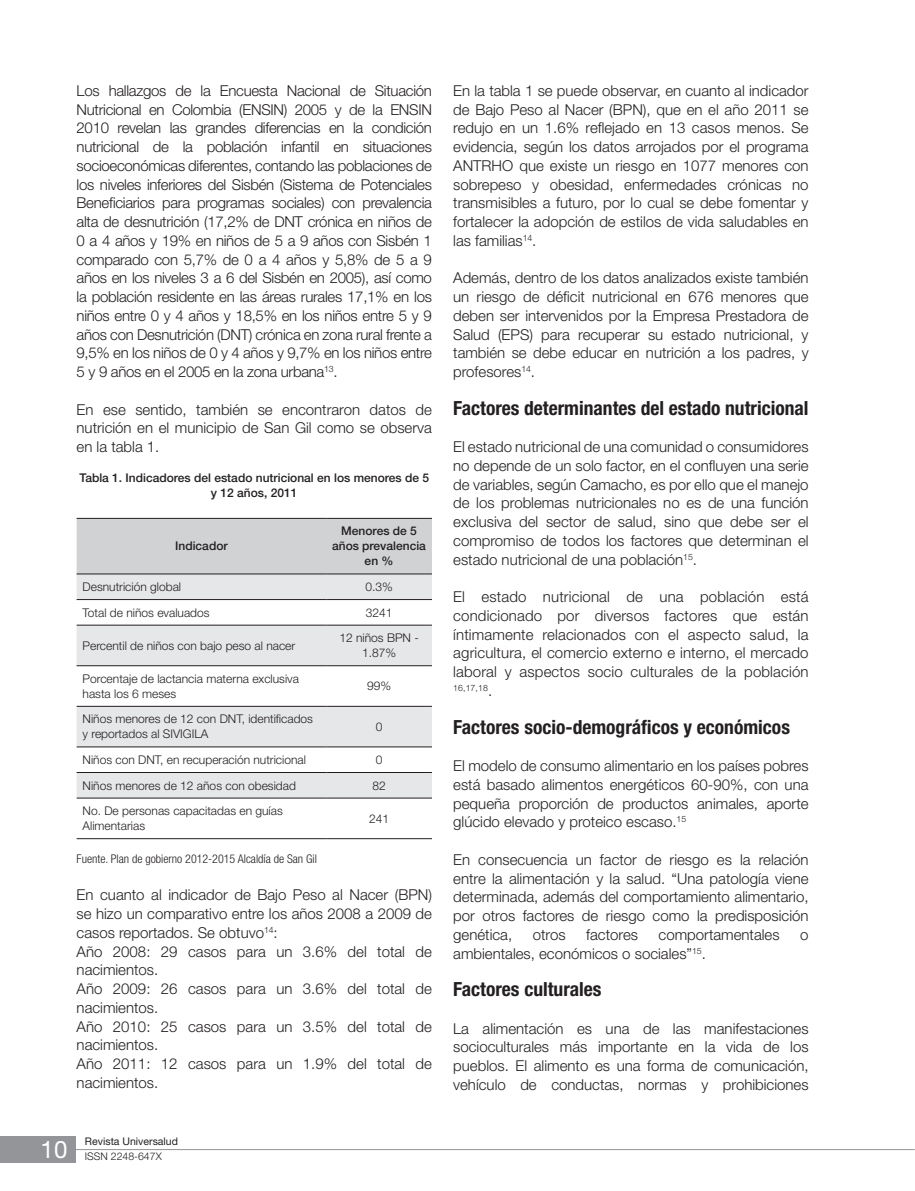
<style>
.page{position:relative;width:915px;height:1191px;background:#fff}
.page>*{position:absolute;margin:0;border:0;box-sizing:border-box;transform-origin:0 0}
.t1{font:24px "Helvetica Neue LT Std";color:#fff}
.t2{font:700 condensed 19.5px "Helvetica Neue LT Std";color:#231f20}
.t3{font:300 15px/18.8px "Helvetica Neue LT Std";color:#231f20;text-align:justify}
.t4{font:300 12px/15px "Helvetica Neue LT Std";color:#231f20}
.t5{font:500 12px/15px "Helvetica Neue LT Std";color:#231f20;text-align:center}
.t6{font:300 condensed 12px "Helvetica Neue LT Std";color:#231f20}
.t7{font:10.5px "Helvetica Neue LT Std";color:#231f20}
.t8{font:300 10.5px "Helvetica Neue LT Std";color:#231f20}
.t9{font:300 8.7px "Helvetica Neue LT Std";color:#231f20}
.s1{font-size:15px}
</style>
<div class="page">
<div style="left:0;top:1136px;width:75px;height:26px;background:#939598"></div>
<hr style="left:75px;top:1149px;width:839px;height:1px;background:#939598">
<div style="left:77px;top:519px;width:355px;height:55px;background:#d1d2d4"></div>
<svg style="left:77px;top:575px;width:355px;height:223px;fill:#e6e7e9"></svg>
<hr style="left:77px;top:599px;width:249px;height:1px;background:#231f20">
<hr style="left:326px;top:599px;width:106px;height:1px;background:#231f20">
<hr style="left:77px;top:625px;width:249px;height:1px;background:#231f20">
<hr style="left:326px;top:625px;width:106px;height:1px;background:#231f20">
<hr style="left:77px;top:665px;width:249px;height:1px;background:#231f20">
<hr style="left:326px;top:665px;width:106px;height:1px;background:#231f20">
<hr style="left:77px;top:706px;width:249px;height:1px;background:#231f20">
<hr style="left:326px;top:706px;width:106px;height:1px;background:#231f20">
<hr style="left:77px;top:746px;width:249px;height:1px;background:#231f20">
<hr style="left:326px;top:746px;width:106px;height:1px;background:#231f20">
<hr style="left:77px;top:772px;width:249px;height:1px;background:#231f20">
<hr style="left:326px;top:772px;width:106px;height:1px;background:#231f20">
<hr style="left:77px;top:798px;width:249px;height:1px;background:#231f20">
<hr style="left:326px;top:798px;width:106px;height:1px;background:#231f20">
<hr style="left:77px;top:838px;width:249px;height:1px;background:#231f20">
<hr style="left:326px;top:838px;width:106px;height:1px;background:#231f20">
<hr style="left:77px;top:518px;width:249px;height:1px;background:#231f20">
<hr style="left:326px;top:518px;width:106px;height:1px;background:#231f20">
<hr style="left:77px;top:574px;width:249px;height:1px;background:#231f20">
<hr style="left:326px;top:574px;width:106px;height:1px;background:#231f20">
<p class="t3" style="left:77px;top:81px;width:357px">Los hallazgos de la Encuesta Nacional de Situación Nutricional en Colombia (ENSIN) 2005 y de la ENSIN 2010 revelan las grandes diferencias en la condición nutricional de la población infantil en situaciones socioeconómicas diferentes, contando las poblaciones de los niveles inferiores del Sisbén (Sistema de Potenciales Beneficiarios para programas sociales) con prevalencia alta de desnutrición (17,2% de DNT crónica en niños de 0 a 4 años y 19% en niños de 5 a 9 años con Sisbén 1 comparado con 5,7% de 0 a 4 años y 5,8% de 5 a 9 años en los niveles 3 a 6 del Sisbén en 2005), así como la población residente en las áreas rurales 17,1% en los niños entre 0 y 4 años y 18,5% en los niños entre 5 y 9 años con Desnutrición (DNT) crónica en zona rural frente a 9,5% en los niños de 0 y 4 años y 9,7% en los niños entre 5 y 9 años en el 2005 en la zona urbana<sup>13</sup>.</p>
<p class="t3" style="left:77px;top:399px;width:357px">En ese sentido, también se encontraron datos de nutrición en el municipio de San Gil como se observa en la tabla 1.</p>
<p class="t5" style="left:79px;top:470px;width:351px">Tabla 1. Indicadores del estado nutricional en los menores de 5 y 12 años, 2011</p>
<p class="t5" style="left:175px;top:538px;width:54px">Indicador</p>
<p class="t5" style="left:332px;top:523px;width:95px">Menores de 5 años prevalencia en %</p>
<p class="t4" style="left:83px;top:579px;width:100px">Desnutrición global</p>
<p class="t4" style="left:365px;top:579px;width:29px">0.3%</p>
<p class="t4" style="left:83px;top:604px;width:128px">Total de niños evaluados</p>
<p class="t4" style="left:365px;top:604px;width:28px">3241</p>
<p class="t4" style="left:83px;top:637px;width:214px">Percentil de niños con bajo peso al nacer</p>
<p class="t4" style="left:339px;top:630px;width:81px;text-align:center">12 niños BPN -<br>1.87%</p>
<p class="t4" style="left:83px;top:671px;width:218px">Porcentaje de lactancia materna exclusiva hasta los 6 meses</p>
<p class="t4" style="left:367px;top:678px;width:26px">99%</p>
<p class="t4" style="left:83px;top:711px;width:232px">Niños menores de 12 con DNT, identificados y reportados al SIVIGILA</p>
<p class="t4" style="left:375px;top:719px;width:8px">0</p>
<p class="t4" style="left:83px;top:752px;width:225px">Niños con DNT, en recuperación nutricional</p>
<p class="t4" style="left:375px;top:752px;width:8px">0</p>
<p class="t4" style="left:83px;top:777px;width:215px">Niños menores de 12 años con obesidad</p>
<p class="t4" style="left:372px;top:777px;width:15px">82</p>
<p class="t4" style="left:83px;top:803px;width:202px">No. De personas capacitadas en guías<br>Alimentarias</p>
<p class="t4" style="left:369px;top:810px;width:22px">241</p>
<p class="t6" style="left:77px;top:851px;width:242px">Fuente. Plan de gobierno 2012-2015 Alcaldía de San Gil</p>
<p class="t3" style="left:77px;top:885px;width:357px;text-align:left">En cuanto al indicador de Bajo Peso al Nacer (BPN) se hizo un comparativo entre los años 2008 a 2009 de casos reportados. Se obtuvo<sup>14</sup>:<br>Año 2008: 29 casos para un 3.6% del total de nacimientos.<br>Año 2009: 26 casos para un 3.6% del total de nacimientos.<br>Año 2010: 25 casos para un 3.5% del total de nacimientos.<br>Año 2011: 12 casos para un 1.9% del total de nacimientos.</p>
<h1 class="t1" style="left:41px;top:1135px;width:28px">10</h1>
<p class="t7" style="left:85px;top:1135px;width:94px">Revista Universalud</p>
<p class="t8" style="left:85px;top:1150px;width:78px">ISSN 2248-647X</p>
<p class="t3" style="left:453px;top:81px;width:357px">En la tabla 1 se puede observar, en cuanto al indicador de Bajo Peso al Nacer (BPN), que en el año 2011 se redujo en un 1.6% reflejado en 13 casos menos. Se evidencia, según los datos arrojados por el programa ANTRHO que existe un riesgo en 1077 menores con sobrepeso y obesidad, enfermedades crónicas no transmisibles a futuro, por lo cual se debe fomentar y fortalecer la adopción de estilos de vida saludables en las familias<sup>14</sup>.</p>
<p class="t3" style="left:453px;top:268px;width:357px">Además, dentro de los datos analizados existe también un riesgo de déficit nutricional en 676 menores que deben ser intervenidos por la Empresa Prestadora de Salud (EPS) para recuperar su estado nutricional, y también se debe educar en nutrición a los padres, y profesores<sup>14</sup>.</p>
<h2 class="t2" style="left:453px;top:396px;width:357px">Factores determinantes del estado nutricional</h2>
<p class="t3" style="left:453px;top:437px;width:357px">El estado nutricional de una comunidad o consumidores no depende de un solo factor, en el confluyen una serie de variables, según Camacho, es por ello que el manejo de los problemas nutricionales no es de una función exclusiva del sector de salud, sino que debe ser el compromiso de todos los factores que determinan el estado nutricional de una población<sup>15</sup>.</p>
<p class="t3" style="left:453px;top:587px;width:357px">El estado nutricional de una población está condicionado por diversos factores que están íntimamente relacionados con el aspecto salud, la agricultura, el comercio externo e interno, el mercado laboral y aspectos socio culturales de la población</p>
<p class="t9" style="left:453px;top:682px;width:40px">16,17,18<span class="s1">.</span></p>
<h2 class="t2" style="left:453px;top:715px;width:338px">Factores socio-demográficos y económicos</h2>
<p class="t3" style="left:453px;top:756px;width:357px">El modelo de consumo alimentario en los países pobres está basado alimentos energéticos 60-90%, con una pequeña proporción de productos animales, aporte glúcido elevado y proteico escaso.<sup>15</sup></p>
<p class="t3" style="left:453px;top:849px;width:357px">En consecuencia un factor de riesgo es la relación entre la alimentación y la salud. “Una patología viene determinada, además del comportamiento alimentario, por otros factores de riesgo como la predisposición genética,</p>
<p class="t3" style="left:532px;top:924px;width:34px">otros</p>
<p class="t3" style="left:586px;top:924px;width:53px">factores</p>
<p class="t3" style="left:658px;top:924px;width:122px">comportamentales</p>
<p class="t3" style="left:800px;top:924px;width:10px">o</p>
<p class="t3" style="left:453px;top:943px;width:254px">ambientales, económicos o sociales”<sup>15</sup>.</p>
<h2 class="t2" style="left:453px;top:977px;width:150px">Factores culturales</h2>
<p class="t3" style="left:453px;top:1018px;width:357px">La alimentación es una de las manifestaciones socioculturales más importante en la vida de los pueblos. El alimento es una forma de comunicación, vehículo de conductas, normas y prohibiciones</p>
</div>
